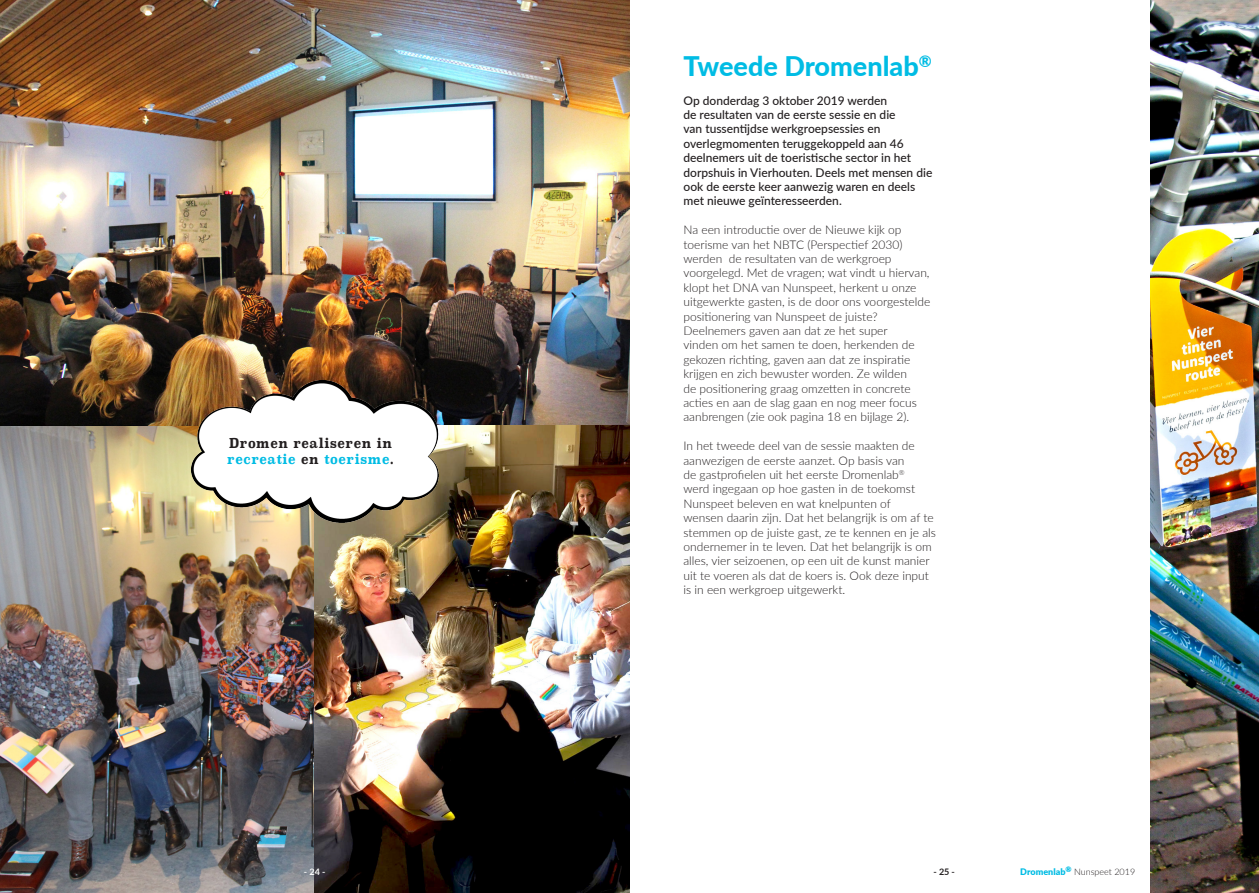
<style>
.page{position:relative;width:1259px;height:893px;background:#fff}
.page>*{position:absolute;margin:0;border:0;box-sizing:border-box;transform-origin:0 0}
.t1{font:800 27px "Lato";color:#00bce4}
.t2{font:700 13.5px/16.2px "Superclarendon";letter-spacing:.05em;color:#231f20;scale:.88 1}
.t3{font:300 12px/14.4px "Lato";color:#231f20}
.t4{font:500 12px/14.4px "Lato";color:#231f20}
.t5{font:300 9px "Lato";color:#231f20}
.t6{font:700 9px "Lato";color:#fff}
.t7{font:700 9px "Lato";color:#231f20}
.s1{color:#00bce4}
.s2{font-weight:900;color:#00bce4}
</style>
<div class="page">
<img style="left:0;top:0;width:629px;height:893px">
<img style="left:191px;top:381px;width:247px;height:142px">
<div style="left:223px;top:432px;width:195px;height:48px;background:#fff"></div>
<img style="left:1150px;top:0;width:109px;height:893px">
<p class="t2" style="left:227px;top:436px;width:191px">Dromen realiseren in <span class="s1">recreatie</span> en <span class="s1">toerisme</span>.</p>
<p class="t1" style="left:683px;top:46px;width:250px">Tweede Dromenlab<sup>®</sup></p>
<p class="t4" style="left:683px;top:92px;width:250px">Op donderdag 3 oktober 2019 werden<br>de resultaten van de eerste sessie en die<br>van tussentijdse werkgroepsessies en overlegmomenten teruggekoppeld aan 46 deelnemers uit de toeristische sector in het dorpshuis in Vierhouten. Deels met mensen die ook de eerste keer aanwezig waren en deels met nieuwe geïnteresseerden.</p>
<p class="t3" style="left:683px;top:222px;width:248px">Na een introductie over de Nieuwe kijk op toerisme van het NBTC (Perspectief 2030) werden de resultaten van de werkgroep voorgelegd. Met de vragen; wat vindt u hiervan, klopt het DNA van Nunspeet, herkent u onze uitgewerkte gasten, is de door ons voorgestelde positionering van Nunspeet de juiste?</p>
<p class="t3" style="left:683px;top:323px;width:235px">Deelnemers gaven aan dat ze het super vinden om het samen te doen, herkenden de gekozen richting, gaven aan dat ze inspiratie krijgen en zich bewuster worden. Ze wilden de positionering graag omzetten in concrete acties en aan de slag gaan en nog meer focus aanbrengen (zie ook pagina 18 en bijlage 2).</p>
<p class="t3" style="left:683px;top:438px;width:254px">In het tweede deel van de sessie maakten de aanwezigen de eerste aanzet. Op basis van<br>de gastprofielen uit het eerste Dromenlab<sup>®<br></sup>werd ingegaan op hoe gasten in de toekomst Nunspeet beleven en wat knelpunten of<br>wensen daarin zijn. Dat het belangrijk is om af te stemmen op de juiste gast, ze te kennen en je als ondernemer in te leven. Dat het belangrijk is om alles, vier seizoenen, op een uit de kunst manier uit te voeren als dat de koers is. Ook deze input is in een werkgroep uitgewerkt.</p>
<p class="t6" style="left:304px;top:865px;width:23px">- 24 -</p>
<p class="t7" style="left:933px;top:865px;width:23px">- 25 -</p>
<p class="t5" style="left:1020px;top:866px;width:116px"><span class="s2">Dromenlab</span><sup>®</sup> Nunspeet 2019</p>
</div>
